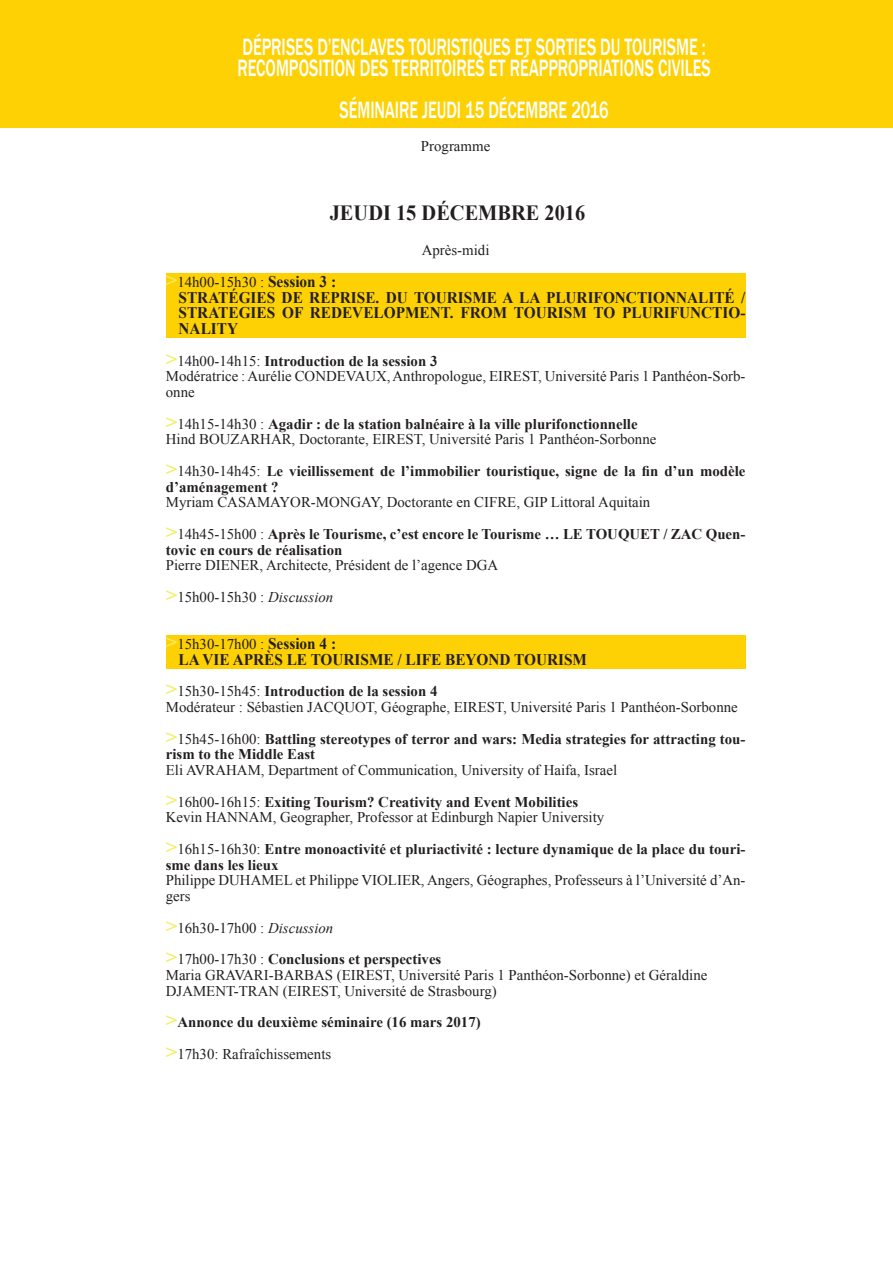
<style>
.page{position:relative;width:893px;height:1263px;background:#fff}
.page>*{position:absolute;margin:0;border:0;box-sizing:border-box;transform-origin:0 0}
.titre_chapitre{font:500 24.3px "Franklin Gothic";color:#fff;scale:.67 1}
.t1{font:700 21.6px "Times New Roman";color:#231f20;scale:.94 1}
.t2{font:700 16.2px/15.8px "Times New Roman";color:#231f20;text-align:justify;scale:.94 1}
.t3{font:14.85px/15.8px "Times New Roman";color:#231f20}
.t4{font:700 14.85px/15.8px "Times New Roman";color:#231f20}
.s1{font-weight:700;font-size:20.25px;color:#f4ee62}
.s2{font-weight:700;font-size:16.2px}
.s3{font-size:20.25px;color:#f4ee62}
.s4{font-weight:400}
.s5{font-style:italic}
</style>
<div class="page">
<div style="left:0;top:0;width:893px;height:128px;background:#fed105"></div>
<div style="left:166px;top:273px;width:579px;height:18px;background:#fed105"></div>
<div style="left:166px;top:292px;width:579px;height:45px;background:#fed105"></div>
<div style="left:166px;top:635px;width:579px;height:18px;background:#fed105"></div>
<div style="left:166px;top:654px;width:579px;height:14px;background:#fed105"></div>
<p class="titre_chapitre" style="left:243px;top:32px;width:693px">DÉPRISES D’ENCLAVES TOURISTIQUES ET SORTIES DU TOURISME :</p>
<p class="titre_chapitre" style="left:237px;top:53px;width:708px">RECOMPOSITION DES TERRITOIRES ET RÉAPPROPRIATIONS CIVILES</p>
<p class="titre_chapitre" style="left:340px;top:95px;width:403px">SÉMINAIRE JEUDI 15 DÉCEMBRE 2016</p>
<p class="t3" style="left:421px;top:138px;width:71px">Programme</p>
<p class="t1" style="left:330px;top:197px;width:273px">JEUDI 15 DÉCEMBRE 2016</p>
<p class="t3" style="left:422px;top:242px;width:69px">Après-midi</p>
<p class="t3" style="left:166px;top:274px;width:172px"><span class="s1">&gt;</span>14h00-15h30 : <span class="s2">Session 3 :</span></p>
<p class="t2" style="left:179px;top:289px;width:604px">STRATÉGIES DE REPRISE. DU TOURISME A LA PLURIFONCTIONNALITÉ / STRATEGIES OF REDEVELOPMENT. FROM TOURISM TO PLURIFUNCTIO-NALITY</p>
<p class="t4" style="left:166px;top:352px;width:273px"><span class="s3">&gt;</span><span class="s4">14h00-14h15:</span> Introduction de la session 3</p>
<p class="t3" style="left:166px;top:368px;width:581px">Modératrice : Aurélie CONDEVAUX, Anthropologue, EIREST, Université Paris 1 Panthéon-Sorb&shy;onne</p>
<p class="t4" style="left:166px;top:415px;width:473px"><span class="s3">&gt;</span><span class="s4">14h15-14h30 :</span> Agadir : de la station balnéaire à la ville plurifonctionnelle</p>
<p class="t3" style="left:166px;top:431px;width:492px">Hind BOUZARHAR, Doctorante, EIREST, Université Paris 1 Panthéon-Sorbonne</p>
<p class="t4" style="left:166px;top:463px;width:581px"><span class="s3">&gt;</span><span class="s4">14h30-14h45:</span> Le vieillissement de l’immobilier touristique, signe de la fin d’un modèle d’aménagement ?</p>
<p class="t3" style="left:166px;top:494px;width:486px">Myriam CASAMAYOR-MONGAY, Doctorante en CIFRE, GIP Littoral Aquitain</p>
<p class="t4" style="left:166px;top:526px;width:581px"><span class="s3">&gt;</span><span class="s4">14h45-15h00 :</span> Après le Tourisme, c’est encore le Tourisme … LE TOUQUET / ZAC Quen&shy;tovic en cours de réalisation</p>
<p class="t3" style="left:166px;top:557px;width:334px">Pierre DIENER, Architecte, Président de l’agence DGA</p>
<p class="t3" style="left:166px;top:589px;width:169px"><span class="s1">&gt;</span>15h00-15h30 : <span class="s5">Discussion</span></p>
<p class="t3" style="left:166px;top:636px;width:172px"><span class="s1">&gt;</span>15h30-17h00 : <span class="s2">Session 4 :</span></p>
<p class="t2" style="left:179px;top:651px;width:436px">LA VIE APRÈS LE TOURISME / LIFE BEYOND TOURISM</p>
<p class="t4" style="left:166px;top:683px;width:273px"><span class="s3">&gt;</span><span class="s4">15h30-15h45:</span> Introduction de la session 4</p>
<p class="t3" style="left:166px;top:699px;width:573px">Modérateur : Sébastien JACQUOT, Géographe, EIREST, Université Paris 1 Panthéon-Sorbonne</p>
<p class="t4" style="left:166px;top:730px;width:581px"><span class="s3">&gt;</span><span class="s4">15h45-16h00:</span> Battling stereotypes of terror and wars: Media strategies for attracting tou&shy;rism to the Middle East</p>
<p class="t3" style="left:166px;top:762px;width:453px">Eli AVRAHAM, Department of Communication, University of Haifa, Israel</p>
<p class="t4" style="left:166px;top:793px;width:414px"><span class="s3">&gt;</span><span class="s4">16h00-16h15:</span> Exiting Tourism? Creativity and Event Mobilities</p>
<p class="t3" style="left:166px;top:809px;width:440px">Kevin HANNAM, Geographer, Professor at Edinburgh Napier University</p>
<p class="t4" style="left:166px;top:841px;width:581px"><span class="s3">&gt;</span><span class="s4">16h15-16h30:</span> Entre monoactivité et pluriactivité : lecture dynamique de la place du touri&shy;sme dans les lieux</p>
<p class="t3" style="left:166px;top:872px;width:581px">Philippe DUHAMEL et Philippe VIOLIER, Angers, Géographes, Professeurs à l’Université d’An&shy;gers</p>
<p class="t3" style="left:166px;top:919px;width:169px"><span class="s1">&gt;</span>16h30-17h00 : <span class="s5">Discussion</span></p>
<p class="t4" style="left:166px;top:951px;width:277px"><span class="s3">&gt;</span><span class="s4">17h00-17h30 :</span> Conclusions et perspectives</p>
<p class="t3" style="left:166px;top:967px;width:543px">Maria GRAVARI-BARBAS (EIREST, Université Paris 1 Panthéon-Sorbonne) et Géraldine</p>
<p class="t3" style="left:166px;top:982px;width:332px">DJAMENT-TRAN (EIREST, Université de Strasbourg)</p>
<p class="t4" style="left:166px;top:1014px;width:316px"><span class="s3">&gt;</span>Annonce du deuxième séminaire (16 mars 2017)</p>
<p class="t3" style="left:166px;top:1045px;width:167px"><span class="s1">&gt;</span>17h30: Rafraîchissements</p>
</div>
